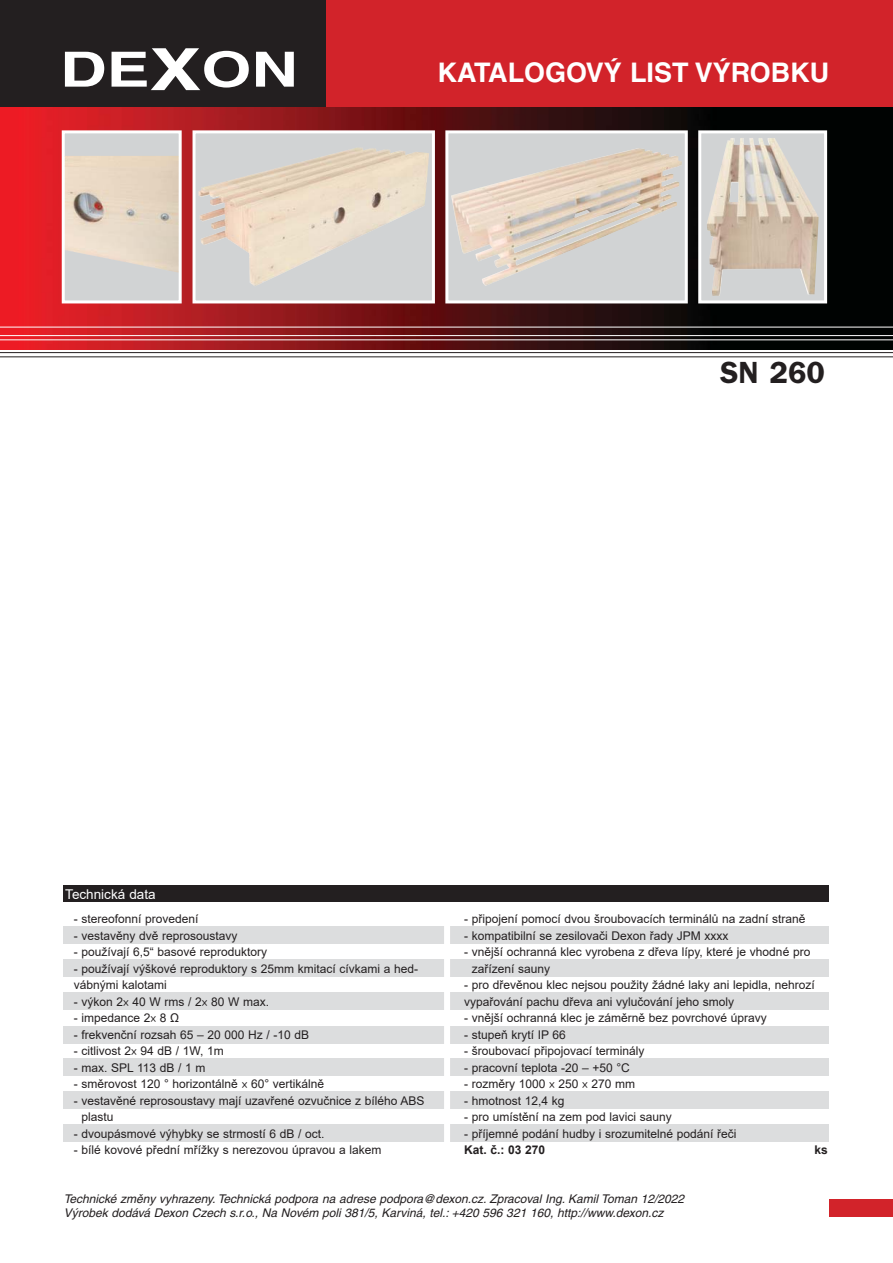
<style>
.page{position:relative;width:893px;height:1263px;background:#fff}
.page>*{position:absolute;margin:0;border:0;box-sizing:border-box;transform-origin:0 0}
.t1{font:700 30.75px "Frankfurt Gothic";color:#231f20}
.t2{font:700 27px "Helvetica CE";color:#fff}
.t3{font:13.5px "Arial";color:#fff}
.t4{font:12px/16.5px "Arial";color:#231f20}
.t5{font:italic 12px/14.4px "Helvetica CE";color:#231f20}
.t6{font:700 12px "Arial";color:#231f20}
.s1{font-family:"Helvetica CE";font-stretch:condensed}
</style>
<div class="page">
<div style="left:64px;top:927px;width:765px;height:17px;background:#dcddde"></div>
<div style="left:64px;top:960px;width:765px;height:17px;background:#dcddde"></div>
<div style="left:64px;top:992px;width:765px;height:17px;background:#dcddde"></div>
<div style="left:64px;top:1027px;width:765px;height:17px;background:#dcddde"></div>
<div style="left:63px;top:1059px;width:765px;height:17px;background:#dcddde"></div>
<div style="left:63px;top:1092px;width:765px;height:17px;background:#dcddde"></div>
<div style="left:63px;top:1125px;width:765px;height:17px;background:#dcddde"></div>
<div style="left:64px;top:885px;width:765px;height:17px;background:#231f20"></div>
<div style="left:444px;top:905px;width:6px;height:252px;background:#fff"></div>
<img style="left:0;top:106px;width:893px;height:120px">
<img style="left:0;top:226px;width:893px;height:124px">
<hr style="left:0;top:327px;width:893px;height:1px;background:#fff">
<hr style="left:0;top:335px;width:893px;height:1px;background:#fff">
<hr style="left:0;top:340px;width:893px;height:1px;background:#fff">
<hr style="left:0;top:352px;width:893px;height:1px;background:#231f20">
<hr style="left:0;top:357px;width:893px;height:1px;background:#231f20">
<div style="left:0;top:0;width:893px;height:106px;background:#d2232a"></div>
<div style="left:0;top:0;width:326px;height:106px;background:#231f20"></div>
<svg style="left:65px;top:52px;width:39px;height:35px"></svg>
<svg style="left:112px;top:48px;width:137px;height:42px"></svg>
<svg style="left:256px;top:52px;width:38px;height:35px"></svg>
<div style="left:829px;top:1199px;width:64px;height:17px;background:#d2232a"></div>
<div style="left:447px;top:132px;width:239px;height:170px;background:#d1d3d4"></div>
<img style="left:451px;top:148px;width:231px;height:138px">
<div style="left:445px;top:130px;width:243px;height:173px;border:3px solid #fff"></div>
<div style="left:194px;top:132px;width:239px;height:170px;background:#d1d3d4"></div>
<img style="left:198px;top:148px;width:231px;height:138px">
<div style="left:192px;top:130px;width:243px;height:173px;border:3px solid #fff"></div>
<div style="left:700px;top:132px;width:125px;height:170px;background:#d1d3d4"></div>
<img style="left:707px;top:138px;width:112px;height:158px">
<div style="left:698px;top:130px;width:129px;height:173px;border:3px solid #fff"></div>
<div style="left:63px;top:132px;width:117px;height:170px;background:#d1d3d4"></div>
<img style="left:66px;top:156px;width:112px;height:116px">
<div style="left:62px;top:130px;width:120px;height:173px;border:3px solid #fff"></div>
<h2 class="t2" style="left:437px;top:63px;width:393px">KATALOGOVÝ LIST VÝROBKU</h2>
<h1 class="t1" style="left:720px;top:361px;width:106px">SN 260</h1>
<p class="t3" style="left:65px;top:887px;width:92px">Technická data</p>
<p class="t4" style="left:74px;top:911px;width:126px">- stereofonní provedení</p>
<p class="t4" style="left:74px;top:928px;width:165px">- vestavěny dvě reprosoustavy</p>
<p class="t4" style="left:74px;top:944px;width:195px">- používají 6,5“ basové reproduktory</p>
<p class="t4" style="left:74px;top:961px;width:346px">- používají výškové reproduktory s 25mm kmitací cívkami a hed&shy;vábnými kalotami</p>
<p class="t4" style="left:74px;top:994px;width:197px">- výkon 2<span class="s1">×</span> 40 W rms / 2<span class="s1">×</span> 80 W max.</p>
<p class="t4" style="left:74px;top:1010px;width:107px">- impedance 2<span class="s1">×</span> 8 Ω</p>
<p class="t4" style="left:74px;top:1027px;width:237px">- frekvenční rozsah 65 – 20 000 Hz / -10 dB</p>
<p class="t4" style="left:74px;top:1043px;width:152px">- citlivost 2<span class="s1">×</span> 94 dB / 1W, 1m</p>
<p class="t4" style="left:74px;top:1060px;width:133px">- max. SPL 113 dB / 1 m</p>
<p class="t4" style="left:74px;top:1076px;width:252px">- směrovost 120 ° horizontálně <span class="s1">×</span> 60° vertikálně</p>
<p class="t4" style="left:81px;top:1093px;width:345px;text-indent:-8px">- vestavěné reprosoustavy mají uzavřené ozvučnice z bílého ABS plastu</p>
<p class="t4" style="left:74px;top:1126px;width:252px">- dvoupásmové výhybky se strmostí 6 dB / oct.</p>
<p class="t4" style="left:74px;top:1142px;width:309px">- bílé kovové přední mřížky s nerezovou úpravou a lakem</p>
<p class="t4" style="left:464px;top:911px;width:343px">- připojení pomocí dvou šroubovacích terminálů na zadní straně</p>
<p class="t4" style="left:464px;top:928px;width:266px">- kompatibilní se zesilovači Dexon řady JPM xxxx</p>
<p class="t4" style="left:472px;top:944px;width:340px;text-indent:-8px">- vnější ochranná klec vyrobena z dřeva lípy, které je vhodné pro zařízení sauny</p>
<p class="t4" style="left:464px;top:977px;width:352px">- pro dřevěnou klec nejsou použity žádné laky ani lepidla, nehrozí vypařování pachu dřeva ani vylučování jeho smoly</p>
<p class="t4" style="left:464px;top:1010px;width:304px">- vnější ochranná klec je záměrně bez povrchové úpravy</p>
<p class="t4" style="left:464px;top:1027px;width:103px">- stupeň krytí IP 66</p>
<p class="t4" style="left:464px;top:1043px;width:182px">- šroubovací připojovací terminály</p>
<p class="t4" style="left:464px;top:1060px;width:167px">- pracovní teplota -20 – +50 °C</p>
<p class="t4" style="left:464px;top:1076px;width:173px">- rozměry 1000 <span class="s1">×</span> 250 <span class="s1">×</span> 270 mm</p>
<p class="t4" style="left:464px;top:1093px;width:102px">- hmotnost 12,4 kg</p>
<p class="t4" style="left:464px;top:1109px;width:209px">- pro umístění na zem pod lavici sauny</p>
<p class="t4" style="left:464px;top:1126px;width:274px">- příjemné podání hudby i srozumitelné podání řeči</p>
<p class="t6" style="left:464px;top:1144px;width:83px">Kat. č.: 03 270</p>
<p class="t6" style="left:814px;top:1144px;width:15px">ks</p>
<p class="t5" style="left:64px;top:1193px;width:622px">Technické změny vyhrazeny. Technická podpora na adrese podpora@dexon.cz. Zpracoval Ing. Kamil Toman 12/2022<br>Výrobek dodává Dexon Czech s.r.o., Na Novém poli 381/5, Karviná, tel.: +420 596 321 160, http://www.dexon.cz</p>
</div>
